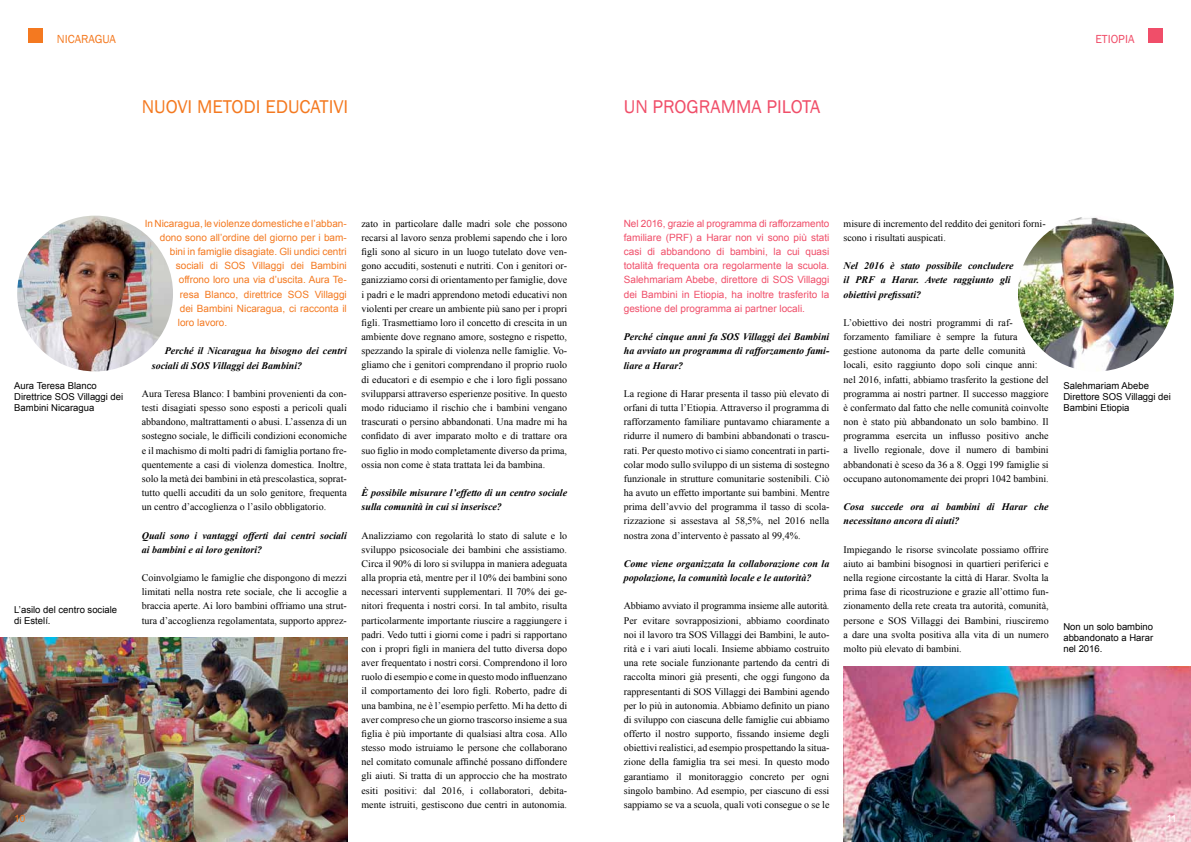
<style>
.page{position:relative;width:1191px;height:842px;background:#fff}
.page>*{position:absolute;margin:0;border:0;box-sizing:border-box;transform-origin:0 0}
.t1{font:19px "Franklin Gothic";color:#f47920}
.t2{font:19px "Franklin Gothic";color:#f04e69}
.t3{font:12px "Franklin Gothic";color:#f47920}
.t4{font:12px "Franklin Gothic";color:#f04e69}
.t5{font:10px/14.2px "Times New Roman";color:#000;text-align:justify}
.t6{font:italic 700 10px/14.2px "Times New Roman";color:#000}
.t7{font:10px/14.2px "Arial";color:#f04e69;text-align:justify}
.t8{font:10px "Arial";color:#f47920}
.t9{font:10px "Arial";color:#fff}
.t10{font:9.5px/11px "Arial";color:#000}
</style>
<div class="page">
<img style="left:843px;top:666px;width:348px;height:176px">
<div style="left:1148px;top:29px;width:14px;height:14px;background:#f04e69"></div>
<img style="left:0;top:638px;width:347px;height:204px">
<div style="left:29px;top:29px;width:14px;height:14px;background:#f47920"></div>
<img style="left:16px;top:214px;width:158px;height:159px;border-radius:79px">
<div style="left:14px;top:213px;width:162px;height:161px;border:3px solid #fff;border-radius:50%"></div>
<img style="left:1016px;top:214px;width:159px;height:159px;border-radius:79px">
<div style="left:1015px;top:213px;width:161px;height:161px;border:3px solid #fff;border-radius:50%"></div>
<p class="t3" style="left:57px;top:31px;width:16px">NICARAGUA</p>
<h1 class="t1" style="left:142px;top:95px;width:23px">NUOVI</h1>
<h1 class="t1" style="left:197px;top:95px;width:12px">METODI</h1>
<h1 class="t1" style="left:265px;top:95px;width:10px">EDUCATIVI</h1>
<p class="t10" style="left:14px;top:380px;width:111px">Aura Teresa Blanco<br>Direttrice SOS Villaggi dei<br>Bambini Nicaragua</p>
<p class="t10" style="left:14px;top:604px;width:104px">L’asilo del centro sociale di Estelí.</p>
<p class="t8" style="left:145px;top:217px;width:203px">In Nicaragua, le violenze domestiche e l’abban-</p>
<p class="t8" style="left:160px;top:231px;width:188px">dono sono all’ordine del giorno per i bam-</p>
<p class="t8" style="left:170px;top:245px;width:178px">bini in famiglie disagiate. Gli undici centri</p>
<p class="t8" style="left:176px;top:259px;width:172px">sociali di SOS Villaggi dei Bambini</p>
<p class="t8" style="left:179px;top:273px;width:170px">offrono loro una via d’uscita. Aura Te-</p>
<p class="t8" style="left:180px;top:288px;width:168px">resa Blanco, direttrice SOS Villaggi</p>
<p class="t8" style="left:180px;top:302px;width:168px">dei Bambini Nicaragua, ci racconta il</p>
<p class="t8" style="left:178px;top:316px;width:51px">loro lavoro.</p>
<p class="t6" style="left:152px;top:344px;width:197px;text-indent:13px">Perché il Nicaragua ha bisogno dei centri sociali di SOS Villaggi dei Bambini?</p>
<p class="t5" style="left:142px;top:386px;width:207px">Aura Teresa Blanco: I bambini provenienti da con&shy;testi disagiati spesso sono esposti a pericoli quali abbandono, maltrattamenti o abusi. L’assenza di un sostegno sociale, le difficili condizioni economiche e il machismo di molti padri di famiglia portano fre&shy;quentemente a casi di violenza domestica. Inoltre, solo la metà dei bambini in età prescolastica, soprat&shy;tutto quelli accuditi da un solo genitore, frequenta un centro d’accoglienza o l’asilo obbligatorio.</p>
<p class="t6" style="left:142px;top:528px;width:206px">Quali sono i vantaggi offerti dai centri sociali ai bambini e ai loro genitori?</p>
<p class="t5" style="left:142px;top:570px;width:207px">Coinvolgiamo le famiglie che dispongono di mezzi limitati nella nostra rete sociale, che li accoglie a braccia aperte. Ai loro bambini offriamo una strut&shy;tura d’accoglienza regolamentata, supporto apprez-</p>
<p class="t5" style="left:361px;top:216px;width:207px">zato in particolare dalle madri sole che possono recarsi al lavoro senza problemi sapendo che i loro figli sono al sicuro in un luogo tutelato dove ven&shy;gono accuditi, sostenuti e nutriti. Con i genitori or&shy;ganizziamo corsi di orientamento per famiglie, dove i padri e le madri apprendono metodi educativi non violenti per creare un ambiente più sano per i propri figli. Trasmettiamo loro il concetto di crescita in un ambiente dove regnano amore, sostegno e rispetto, spezzando la spirale di violenza nelle famiglie. Vo&shy;gliamo che i genitori comprendano il proprio ruolo di educatori e di esempio e che i loro figli possano svilupparsi attraverso esperienze positive. In questo modo riduciamo il rischio che i bambini vengano trascurati o persino abbandonati. Una madre mi ha confidato di aver imparato molto e di trattare ora suo figlio in modo completamente diverso da prima, ossia non come è stata trattata lei da bambina.</p>
<p class="t6" style="left:361px;top:485px;width:207px">È possibile misurare l’effetto di un centro sociale sulla comunità in cui si inserisce?</p>
<p class="t5" style="left:361px;top:528px;width:207px">Analizziamo con regolarità lo stato di salute e lo sviluppo psicosociale dei bambini che assistiamo.<br>Circa il 90% di loro si sviluppa in maniera adeguata alla propria età, mentre per il 10% dei bambini sono necessari interventi supplementari. Il 70% dei ge&shy;nitori frequenta i nostri corsi. In tal ambito, risulta particolarmente importante riuscire a raggiungere i padri. Vedo tutti i giorni come i padri si rapportano con i propri figli in maniera del tutto diversa dopo aver frequentato i nostri corsi. Comprendono il loro ruolo di esempio e come in questo modo influenzano il comportamento dei loro figli. Roberto, padre di una bambina, ne è l’esempio perfetto. Mi ha detto di aver compreso che un giorno trascorso insieme a sua figlia è più importante di qualsiasi altra cosa. Allo stesso modo istruiamo le persone che collaborano nel comitato comunale affinché possano diffondere gli aiuti. Si tratta di un approccio che ha mostrato esiti positivi: dal 2016, i collaboratori, debita&shy;mente istruiti, gestiscono due centri in autonomia.</p>
<h1 class="t2" style="left:624px;top:95px;width:198px">UN PROGRAMMA PILOTA</h1>
<p class="t4" style="left:1095px;top:31px;width:41px">ETIOPIA</p>
<p class="t7" style="left:624px;top:216px;width:207px">Nel 2016, grazie al programma di rafforzamento familiare (PRF) a Harar non vi sono più stati casi di abbandono di bambini, la cui quasi totalità frequenta ora regolarmente la scuola.<br>Salehmariam Abebe, direttore di SOS Villaggi dei Bambini in Etiopia, ha inoltre trasferito la gestione del programma ai partner locali.</p>
<p class="t6" style="left:624px;top:329px;width:207px;text-align:justify">Perché cinque anni fa SOS Villaggi dei Bambini ha avviato un programma di rafforzamento fami&shy;liare a Harar?</p>
<p class="t5" style="left:624px;top:386px;width:207px">La regione di Harar presenta il tasso più elevato di orfani di tutta l’Etiopia. Attraverso il programma di rafforzamento familiare puntavamo chiaramente a ridurre il numero di bambini abbandonati o trascu&shy;rati. Per questo motivo ci siamo concentrati in parti&shy;colar modo sullo sviluppo di un sistema di sostegno funzionale in strutture comunitarie sostenibili. Ciò ha avuto un effetto importante sui bambini. Mentre prima dell’avvio del programma il tasso di scola&shy;rizzazione si assestava al 58,5%, nel 2016 nella nostra zona d’intervento è passato al 99,4%.</p>
<p class="t6" style="left:624px;top:556px;width:207px">Come viene organizzata la collaborazione con la popolazione, la comunità locale e le autorità?</p>
<p class="t5" style="left:624px;top:599px;width:207px">Abbiamo avviato il programma insieme alle autorità.<br>Per evitare sovrapposizioni, abbiamo coordinato noi il lavoro tra SOS Villaggi dei Bambini, le auto&shy;rità e i vari aiuti locali. Insieme abbiamo costruito una rete sociale funzionante partendo da centri di raccolta minori già presenti, che oggi fungono da rappresentanti di SOS Villaggi dei Bambini agendo per lo più in autonomia. Abbiamo definito un piano di sviluppo con ciascuna delle famiglie cui abbiamo offerto il nostro supporto, fissando insieme degli obiettivi realistici, ad esempio prospettando la situa&shy;zione della famiglia tra sei mesi. In questo modo garantiamo il monitoraggio concreto per ogni singolo bambino. Ad esempio, per ciascuno di essi sappiamo se va a scuola, quali voti consegue o se le</p>
<p class="t5" style="left:843px;top:216px;width:204px">misure di incremento del reddito dei genitori forni&shy;scono i risultati auspicati.</p>
<p class="t6" style="left:843px;top:258px;width:171px">Nel 2016 è stato possibile concludere il PRF a Harar. Avete raggiunto gli obiettivi prefissati?</p>
<p class="t5" style="left:843px;top:315px;width:207px;text-align:left">L’obiettivo dei nostri programmi di raf&shy;forzamento familiare è sempre la futura gestione autonoma da parte delle comunità locali, esito raggiunto dopo soli cinque anni: nel 2016, infatti, abbiamo trasferito la gestione del programma ai nostri partner. Il successo maggiore è confermato dal fatto che nelle comunità coinvolte non è stato più abbandonato un solo bambino. Il programma esercita un influsso positivo anche a livello regionale, dove il numero di bambini abbandonati è sceso da 36 a 8. Oggi 199 famiglie si occupano autonomamente dei propri 1042 bambini.</p>
<p class="t6" style="left:843px;top:499px;width:207px">Cosa succede ora ai bambini di Harar che necessitano ancora di aiuti?</p>
<p class="t5" style="left:843px;top:542px;width:207px">Impiegando le risorse svincolate possiamo offrire aiuto ai bambini bisognosi in quartieri periferici e nella regione circostante la città di Harar. Svolta la prima fase di ricostruzione e grazie all’ottimo fun&shy;zionamento della rete creata tra autorità, comunità, persone e SOS Villaggi dei Bambini, riusciremo a dare una svolta positiva alla vita di un numero molto più elevato di bambini.</p>
<p class="t10" style="left:1063px;top:380px;width:109px">Salehmariam Abebe<br>Direttore SOS Villaggi dei<br>Bambini Etiopia</p>
<p class="t10" style="left:1063px;top:621px;width:91px;text-align:justify">Non un solo bambino abbandonato a Harar nel 2016.</p>
<p class="t8" style="left:14px;top:812px;width:13px">10</p>
<p class="t9" style="left:1166px;top:812px;width:12px">11</p>
</div>
